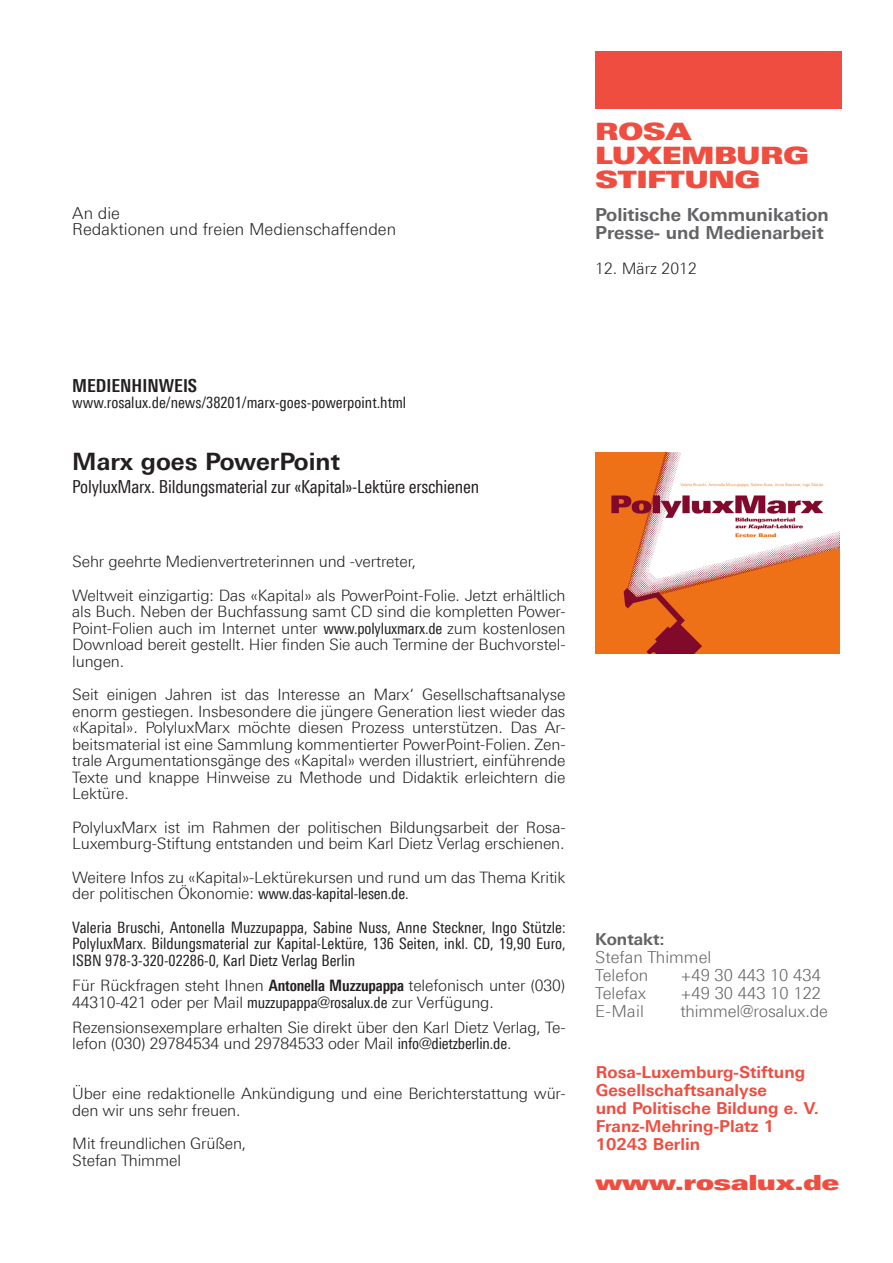
<style>
.page{position:relative;width:893px;height:1263px;background:#fff}
.page>*{position:absolute;margin:0;border:0;box-sizing:border-box;transform-origin:0 0}
.t1{font:24px "Linotype Univers 940 Ex X Black";color:#ef4d3f}
.t2{font:700 24px "Linotype Univers 630";color:#231f20}
.t3{font:21px "Linotype Univers 940 Ex X Black";color:#ef4d3f}
.t4{font:18px "Linotype Univers 420 Cn";letter-spacing:-.01em;color:#231f20}
.t5{font:700 18px "Linotype Univers 630";color:#636366}
.t6{font:700 18px "Linotype Univers 620 Cn";color:#231f20}
.t7{font:700 16.5px "Linotype Univers 630";color:#ef4d3f}
.t8{font:300 16.5px "Linotype Univers 330";color:#636366}
.t9{font:300 16.5px "Linotype Univers 330";color:#231f20}
.t10{font:700 16.5px "Linotype Univers 630";color:#636366}
.t11{font:300 15.75px/16.5px "Linotype Univers 330";letter-spacing:-.01em;color:#231f20}
.t12{font:15.75px/16.5px "Linotype Univers 420 Cn";color:#231f20;text-align:justify}
.s1{font-family:"Linotype Univers 420 Cn";font-weight:400}
.s2{font-family:"Linotype Univers 620 Cn";font-weight:700}
</style>
<div class="page">
<div style="left:595px;top:51px;width:247px;height:58px;background:#ef4d3f"></div>
<img style="left:595px;top:452px;width:244px;height:201px">
<p class="t9" style="left:72px;top:203px;width:49px">An die</p>
<p class="t9" style="left:72px;top:220px;width:325px">Redaktionen und freien Medienschaffenden</p>
<p class="t1" style="left:595px;top:117px;width:98px">ROSA</p>
<p class="t1" style="left:595px;top:141px;width:215px">LUXEMBURG</p>
<p class="t1" style="left:595px;top:165px;width:166px">STIFTUNG</p>
<p class="t5" style="left:595px;top:203px;width:235px">Politische Kommunikation</p>
<p class="t5" style="left:595px;top:221px;width:230px">Presse- und Medienarbeit</p>
<p class="t11" style="left:595px;top:260px;width:103px">12. März 2012</p>
<p class="t6" style="left:72px;top:375px;width:126px">MEDIENHINWEIS</p>
<p class="t12" style="left:72px;top:394px;width:336px">www.rosalux.de/news/38201/marx-goes-powerpoint.html</p>
<p class="t2" style="left:72px;top:447px;width:269px">Marx goes PowerPoint</p>
<p class="t4" style="left:72px;top:476px;width:409px">PolyluxMarx. Bildungsmaterial zur «Kapital»-Lektüre erschienen</p>
<p class="t11" style="left:72px;top:553px;width:345px">Sehr geehrte Medienvertreterinnen und -vertreter,</p>
<p class="t11" style="left:72px;top:587px;width:495px;text-align:justify">Weltweit einzigartig: Das «Kapital» als PowerPoint-Folie. Jetzt erhältlich als Buch. Neben der Buchfassung samt CD sind die kompletten Power-Point-Folien auch im Internet unter <span class="s1">www.polyluxmarx.de</span> zum kostenlosen Download bereit gestellt. Hier finden Sie auch Termine der Buchvorstel&shy;lungen.</p>
<p class="t11" style="left:72px;top:686px;width:495px;text-align:justify">Seit einigen Jahren ist das Interesse an Marx‘ Gesellschaftsanalyse enorm gestiegen. Insbesondere die jüngere Generation liest wieder das «Kapital». PolyluxMarx möchte diesen Prozess unterstützen. Das Ar&shy;beitsmaterial ist eine Sammlung kommentierter PowerPoint-Folien. Zen&shy;trale Argumentationsgänge des «Kapital» werden illustriert, einführende Texte und knappe Hinweise zu Methode und Didaktik erleichtern die Lektüre.</p>
<p class="t11" style="left:72px;top:819px;width:495px">PolyluxMarx ist im Rahmen der politischen Bildungsarbeit der Rosa-<br>Luxemburg-Stiftung entstanden und beim Karl Dietz Verlag erschienen.</p>
<p class="t11" style="left:72px;top:869px;width:495px">Weitere Infos zu «Kapital»-Lektürekursen und rund um das Thema Kritik der politischen Ökonomie: <span class="s1">www.das-kapital-lesen.de.</span></p>
<p class="t12" style="left:72px;top:919px;width:495px">Valeria Bruschi, Antonella Muzzupappa, Sabine Nuss, Anne Steckner, Ingo Stützle:<br>PolyluxMarx. Bildungsmaterial zur Kapital-Lektüre, 136 Seiten, inkl. CD, 19,90 Euro, ISBN 978-3-320-02286-0, Karl Dietz Verlag Berlin</p>
<p class="t11" style="left:72px;top:977px;width:495px">Für Rückfragen steht Ihnen <span class="s2">Antonella Muzzupappa</span> telefonisch unter (030)<br>44310-421 oder per Mail <span class="s1">muzzupappa@rosalux.de</span> zur Verfügung.</p>
<p class="t11" style="left:72px;top:1018px;width:495px">Rezensionsexemplare erhalten Sie direkt über den Karl Dietz Verlag, Te&shy;lefon (030) 29784534 und 29784533 oder Mail <span class="s1">info@dietzberlin.de</span>.</p>
<p class="t11" style="left:72px;top:1085px;width:495px">Über eine redaktionelle Ankündigung und eine Berichterstattung wür&shy;den wir uns sehr freuen.</p>
<p class="t11" style="left:72px;top:1135px;width:176px">Mit freundlichen Grüßen,</p>
<p class="t11" style="left:72px;top:1151px;width:110px">Stefan Thimmel</p>
<p class="t10" style="left:595px;top:929px;width:71px">Kontakt:</p>
<p class="t8" style="left:595px;top:947px;width:118px">Stefan Thimmel</p>
<p class="t8" style="left:595px;top:965px;width:55px">Telefon</p>
<p class="t8" style="left:680px;top:965px;width:142px">+49 30 443 10 434</p>
<p class="t8" style="left:595px;top:983px;width:52px">Telefax</p>
<p class="t8" style="left:680px;top:983px;width:142px">+49 30 443 10 122</p>
<p class="t8" style="left:595px;top:1001px;width:50px">E-Mail</p>
<p class="t8" style="left:680px;top:1001px;width:149px">thimmel@rosalux.de</p>
<p class="t7" style="left:596px;top:1062px;width:211px">Rosa-Luxemburg-Stiftung</p>
<p class="t7" style="left:596px;top:1080px;width:173px">Gesellschaftsanalyse</p>
<p class="t7" style="left:596px;top:1098px;width:225px">und Politische Bildung e. V.</p>
<p class="t7" style="left:596px;top:1116px;width:180px">Franz-Mehring-Platz 1</p>
<p class="t7" style="left:596px;top:1134px;width:106px">10243 Berlin</p>
<p class="t3" style="left:595px;top:1169px;width:245px">www.rosalux.de</p>
</div>
